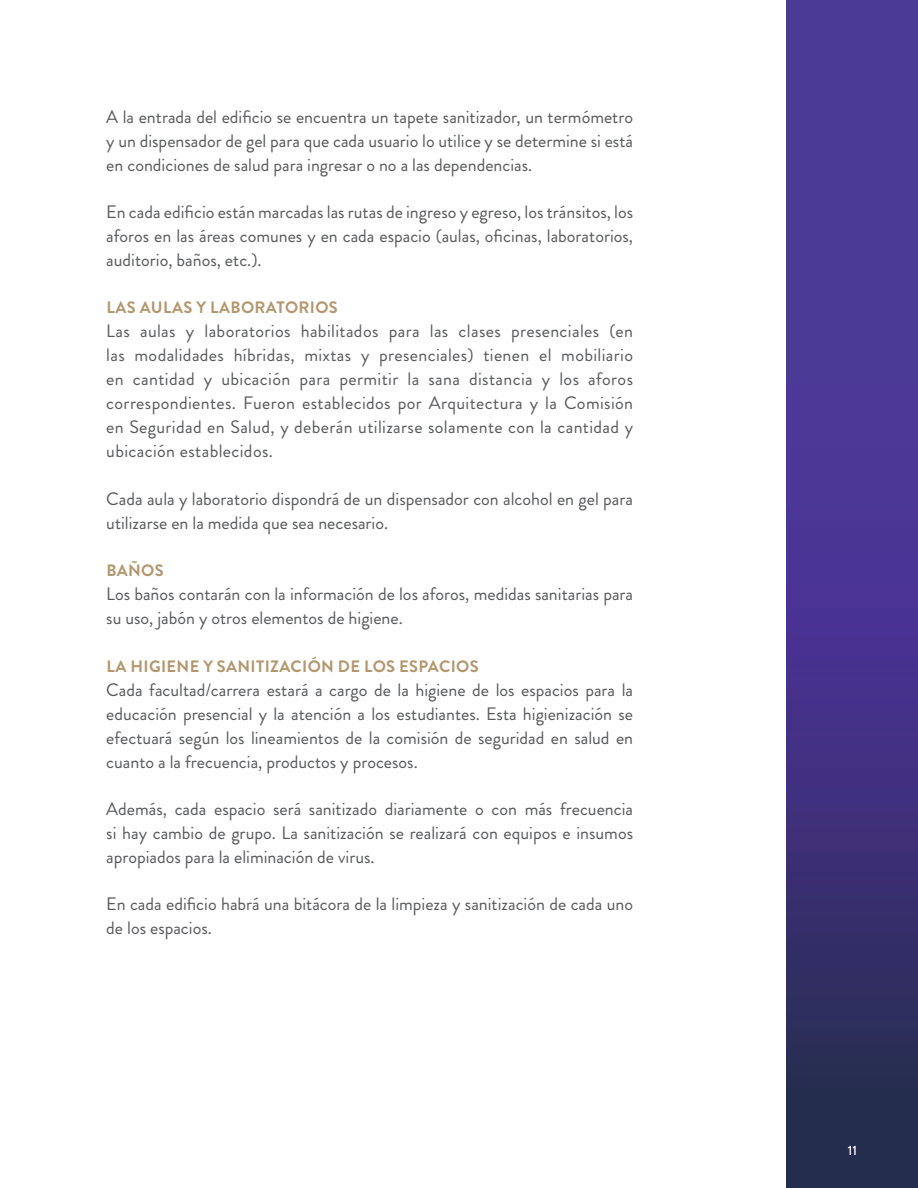
<style>
.page{position:relative;width:918px;height:1188px;background:#fff}
.page>*{position:absolute;margin:0;border:0;box-sizing:border-box;transform-origin:0 0}
.Texto_general{font:18px/24px "Brandon Grotesque";color:#57585a;text-align:justify}
.Subtitulos_Dorados{font:700 16.5px "Brandon Grotesque";letter-spacing:.02em;color:#b3966d}
.t1{font:500 13.5px "Brandon Grotesque";color:#fff}
</style>
<div class="page">
<svg style="left:787px;top:0;width:131px;height:1188px;background:#413382"></svg>
<p class="Texto_general" style="left:106px;top:105px;width:528px">A la entrada del edificio se encuentra un tapete sanitizador, un termómetro y un dispensador de gel para que cada usuario lo utilice y se determine si está en condiciones de salud para ingresar o no a las dependencias.</p>
<p class="Texto_general" style="left:106px;top:200px;width:528px">En cada edificio están marcadas las rutas de ingreso y egreso, los tránsitos, los aforos en las áreas comunes y en cada espacio (aulas, oficinas, laboratorios, auditorio, baños, etc.).</p>
<p class="Subtitulos_Dorados" style="left:106px;top:296px;width:233px">LAS AULAS Y LABORATORIOS</p>
<p class="Texto_general" style="left:106px;top:320px;width:528px">Las aulas y laboratorios habilitados para las clases presenciales (en las modalidades híbridas, mixtas y presenciales) tienen el mobiliario en cantidad y ubicación para permitir la sana distancia y los aforos correspondientes. Fueron establecidos por Arquitectura y la Comisión en Seguridad en Salud, y deberán utilizarse solamente con la cantidad y ubicación establecidos.</p>
<p class="Texto_general" style="left:106px;top:487px;width:528px">Cada aula y laboratorio dispondrá de un dispensador con alcohol en gel para utilizarse en la medida que sea necesario.</p>
<p class="Subtitulos_Dorados" style="left:106px;top:559px;width:59px">BAÑOS</p>
<p class="Texto_general" style="left:106px;top:582px;width:528px">Los baños contarán con la información de los aforos, medidas sanitarias para su uso, jabón y otros elementos de higiene.</p>
<p class="Subtitulos_Dorados" style="left:106px;top:654px;width:374px">LA HIGIENE Y SANITIZACIÓN DE LOS ESPACIOS</p>
<p class="Texto_general" style="left:106px;top:678px;width:528px">Cada facultad/carrera estará a cargo de la higiene de los espacios para la educación presencial y la atención a los estudiantes. Esta higienización se efectuará según los lineamientos de la comisión de seguridad en salud en cuanto a la frecuencia, productos y procesos.</p>
<p class="Texto_general" style="left:106px;top:797px;width:528px">Además, cada espacio será sanitizado diariamente o con más frecuencia si hay cambio de grupo. La sanitización se realizará con equipos e insumos apropiados para la eliminación de virus.</p>
<p class="Texto_general" style="left:106px;top:893px;width:528px">En cada edificio habrá una bitácora de la limpieza y sanitización de cada uno de los espacios.</p>
<p class="t1" style="left:848px;top:1141px;width:11px">11</p>
</div>
